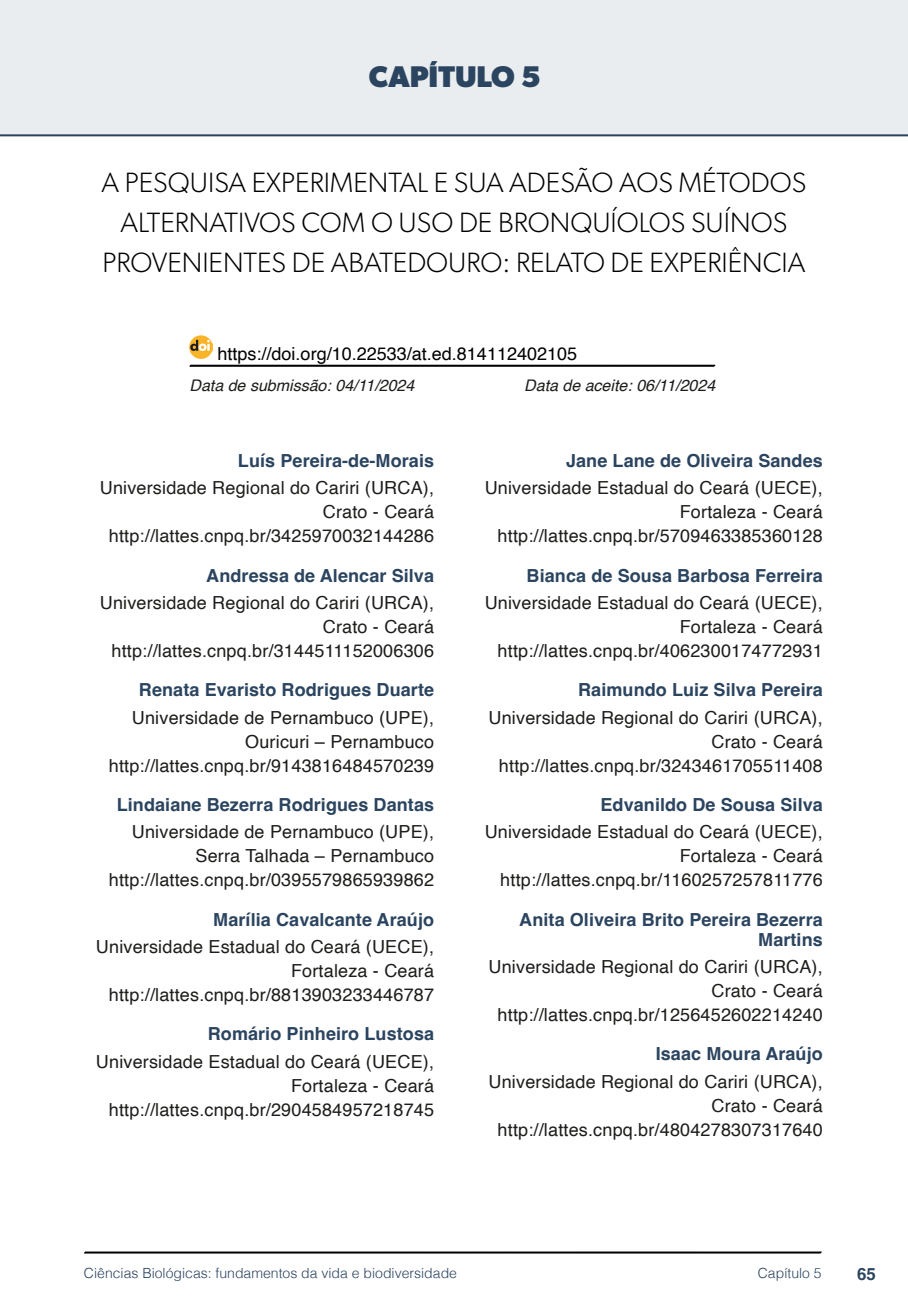
<style>
.page{position:relative;width:908px;height:1304px;background:#fff}
.page>*{position:absolute;margin:0;border:0;box-sizing:border-box;transform-origin:0 0}
.capítulos{font:700 30px "Gibson";color:#2b445f}
.nome_artigos{font:300 28px/40px "Gibson";color:#000;text-align:center}
.info_autores{font:18px/24px "Helvetica";letter-spacing:.01em;color:#1d1d1b;text-align:right}
.nome_autores{font:700 18px/20px "Helvetica";letter-spacing:.005em;color:#2b445f;text-align:right}
.DOI{font:18px "Helvetica";color:#000}
.t1{font:700 16.8px "Helvetica";color:#2b445f}
.data{font:italic 16px "Helvetica";color:#1d1d1b}
.t2{font:300 14px "Helvetica";color:#2b445f}
</style>
<div class="page">
<svg style="left:84px;top:1251px;width:737px;height:3px;background:#515151"></svg>
<div style="left:0;top:0;width:907px;height:136px;background:#eaedf0"></div>
<svg style="left:189px;top:364px;width:526px;height:3px;background:#4f4f4f"></svg>
<img style="left:189px;top:336px;width:23px;height:23px">
<div style="left:44px;top:72px;width:68px;height:61px;background:#eaedf0"></div>
<p class="capítulos" style="left:369px;top:58px;width:173px">CAPÍTULO 5</p>
<p class="nome_artigos" style="left:101px;top:163px;width:706px">A PESQUISA EXPERIMENTAL E SUA ADESÃO AOS MÉTODOS<br>ALTERNATIVOS COM O USO DE BRONQUÍOLOS SUÍNOS<br>PROVENIENTES DE ABATEDOURO: RELATO DE EXPERIÊNCIA</p>
<p class="DOI" style="left:217px;top:339px;width:361px">https://doi.org/10.22533/at.ed.814112402105</p>
<p class="data" style="left:189px;top:373px;width:226px">Data de submissão: 04/11/2024</p>
<p class="data" style="left:524px;top:373px;width:192px">Data de aceite: 06/11/2024</p>
<p class="nome_autores" style="left:238px;top:453px;width:197px">Luís Pereira-de-Morais</p>
<p class="info_autores" style="left:100px;top:477px;width:335px">Universidade Regional do Cariri (URCA),<br>Crato - Ceará</p>
<p class="info_autores" style="left:109px;top:525px;width:326px">http://lattes.cnpq.br/3425970032144286</p>
<p class="nome_autores" style="left:206px;top:567px;width:229px">Andressa de Alencar Silva</p>
<p class="info_autores" style="left:100px;top:591px;width:335px">Universidade Regional do Cariri (URCA),<br>Crato - Ceará</p>
<p class="info_autores" style="left:111px;top:639px;width:324px">http://lattes.cnpq.br/3144511152006306</p>
<p class="nome_autores" style="left:139px;top:682px;width:296px">Renata Evaristo Rodrigues Duarte</p>
<p class="info_autores" style="left:132px;top:706px;width:303px">Universidade de Pernambuco (UPE),<br>Ouricuri – Pernambuco</p>
<p class="info_autores" style="left:109px;top:754px;width:326px">http://lattes.cnpq.br/9143816484570239</p>
<p class="nome_autores" style="left:117px;top:797px;width:319px">Lindaiane Bezerra Rodrigues Dantas</p>
<p class="info_autores" style="left:132px;top:821px;width:303px">Universidade de Pernambuco (UPE),<br>Serra Talhada – Pernambuco</p>
<p class="info_autores" style="left:109px;top:869px;width:326px">http://lattes.cnpq.br/0395579865939862</p>
<p class="nome_autores" style="left:213px;top:911px;width:222px">Marília Cavalcante Araújo</p>
<p class="info_autores" style="left:96px;top:935px;width:339px">Universidade Estadual do Ceará (UECE),<br>Fortaleza - Ceará</p>
<p class="info_autores" style="left:109px;top:983px;width:326px">http://lattes.cnpq.br/8813903233446787</p>
<p class="nome_autores" style="left:208px;top:1026px;width:228px">Romário Pinheiro Lustosa</p>
<p class="info_autores" style="left:96px;top:1050px;width:339px">Universidade Estadual do Ceará (UECE),<br>Fortaleza - Ceará</p>
<p class="info_autores" style="left:109px;top:1098px;width:326px">http://lattes.cnpq.br/2904584957218745</p>
<p class="nome_autores" style="left:565px;top:453px;width:258px">Jane Lane de Oliveira Sandes</p>
<p class="info_autores" style="left:484px;top:477px;width:339px">Universidade Estadual do Ceará (UECE),<br>Fortaleza - Ceará</p>
<p class="info_autores" style="left:497px;top:525px;width:326px">http://lattes.cnpq.br/5709463385360128</p>
<p class="nome_autores" style="left:526px;top:567px;width:297px">Bianca de Sousa Barbosa Ferreira</p>
<p class="info_autores" style="left:484px;top:591px;width:339px">Universidade Estadual do Ceará (UECE),<br>Fortaleza - Ceará</p>
<p class="info_autores" style="left:497px;top:639px;width:326px">http://lattes.cnpq.br/4062300174772931</p>
<p class="nome_autores" style="left:578px;top:682px;width:246px">Raimundo Luiz Silva Pereira</p>
<p class="info_autores" style="left:488px;top:706px;width:335px">Universidade Regional do Cariri (URCA),<br>Crato - Ceará</p>
<p class="info_autores" style="left:498px;top:754px;width:325px">http://lattes.cnpq.br/3243461705511408</p>
<p class="nome_autores" style="left:600px;top:797px;width:224px">Edvanildo De Sousa Silva</p>
<p class="info_autores" style="left:484px;top:821px;width:339px">Universidade Estadual do Ceará (UECE),<br>Fortaleza - Ceará</p>
<p class="info_autores" style="left:500px;top:869px;width:324px">http://lattes.cnpq.br/1160257257811776</p>
<p class="nome_autores" style="left:519px;top:911px;width:305px">Anita Oliveira Brito Pereira Bezerra<br>Martins</p>
<p class="info_autores" style="left:488px;top:955px;width:335px">Universidade Regional do Cariri (URCA),<br>Crato - Ceará</p>
<p class="info_autores" style="left:497px;top:1003px;width:326px">http://lattes.cnpq.br/1256452602214240</p>
<p class="nome_autores" style="left:655px;top:1046px;width:168px">Isaac Moura Araújo</p>
<p class="info_autores" style="left:488px;top:1070px;width:335px">Universidade Regional do Cariri (URCA),<br>Crato - Ceará</p>
<p class="info_autores" style="left:497px;top:1118px;width:326px">http://lattes.cnpq.br/4804278307317640</p>
<p class="t2" style="left:84px;top:1261px;width:374px">Ciências Biológicas: fundamentos da vida e biodiversidade</p>
<p class="t2" style="left:757px;top:1261px;width:65px">Capítulo 5</p>
<p class="t1" style="left:856px;top:1264px;width:20px">65</p>
</div>
